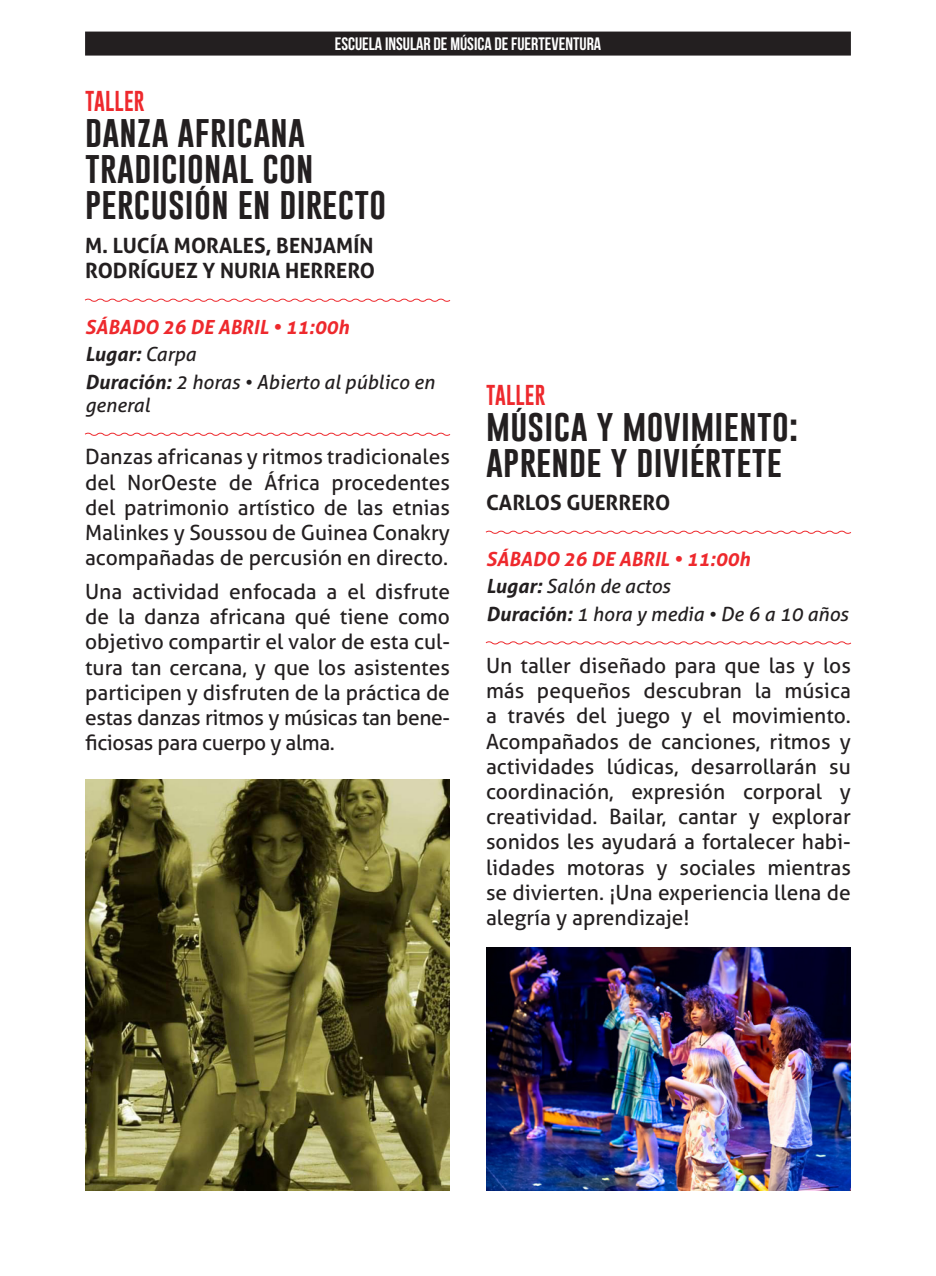
<style>
.page{position:relative;width:936px;height:1276px;background:#fff}
.page>*{position:absolute;margin:0;border:0;box-sizing:border-box;transform-origin:0 0}
.Titulo{font:33px/36px "Gobold";letter-spacing:.01em;color:#231f20}
.TEXTO{font:21px/25.2px "Aller";color:#231f20;text-align:justify}
.Profesor{font:700 21px/25.2px "Aller";color:#231f20}
.TAller{font:21px "Gobold";letter-spacing:.01em;color:#ee292d}
.Lugar{font:italic 19.5px/23.4px "Aller";color:#231f20}
.Fecha_y_hora{font:italic 700 19.5px "Aller";color:#ee292d}
.Lugar-2{font:italic 700 19.5px "Aller";color:#231f20}
.t1{font:700 18px "Bebas Neue";color:#fff}
.s1{font-weight:400}
.s2{font-weight:700}
</style>
<div class="page">
<div style="left:97px;top:32px;width:741px;height:24px;background:#231f20"></div>
<svg style="left:84px;top:298px;width:367px;height:4px"></svg>
<svg style="left:85px;top:432px;width:366px;height:4px"></svg>
<svg style="left:485px;top:530px;width:367px;height:4px"></svg>
<svg style="left:485px;top:641px;width:367px;height:4px"></svg>
<img style="left:85px;top:779px;width:365px;height:412px">
<img style="left:486px;top:947px;width:364px;height:244px">
<p class="t1" style="left:335px;top:34px;width:268px">ESCUELA INSULAR DE MÚSICA DE FUERTEVENTURA</p>
<p class="TAller" style="left:85px;top:88px;width:61px">TALLER</p>
<p class="Titulo" style="left:85px;top:114px;width:303px">danza africana tradicional con percusión en directo</p>
<p class="Profesor" style="left:85px;top:233px;width:291px">M. LUCÍA MORALES, BENJAMÍN<br>RODRÍGUEZ Y NURIA HERRERO</p>
<p class="Fecha_y_hora" style="left:85px;top:314px;width:266px">SÁBADO 26 DE ABRIL • 11:00h</p>
<p class="Lugar-2" style="left:85px;top:342px;width:112px">Lugar: <span class="s1">Carpa</span></p>
<p class="Lugar" style="left:85px;top:370px;width:351px"><span class="s2">Duración:</span> 2 horas • Abierto al público en general</p>
<p class="TEXTO" style="left:85px;top:444px;width:366px">Danzas africanas y ritmos tradicionales del NorOeste de África procedentes del patrimonio artístico de las etnias Malinkes y Soussou de Guinea Conakry acompañadas de percusión en directo.</p>
<p class="TEXTO" style="left:85px;top:579px;width:366px">Una actividad enfocada a el disfrute de la danza africana qué tiene como objetivo compartir el valor de esta cul&shy;tura tan cercana, y que los asistentes participen y disfruten de la práctica de estas danzas ritmos y músicas tan bene&shy;ficiosas para cuerpo y alma.</p>
<p class="TAller" style="left:486px;top:381px;width:61px">TALLER</p>
<p class="Titulo" style="left:486px;top:407px;width:313px">música y movimiento: aprende y diviértete</p>
<p class="Profesor" style="left:486px;top:490px;width:186px">CARLOS GUERRERO</p>
<p class="Fecha_y_hora" style="left:486px;top:546px;width:266px">SÁBADO 26 DE ABRIL • 11:00h</p>
<p class="Lugar" style="left:486px;top:574px;width:186px"><span class="s2">Lugar:</span> Salón de actos</p>
<p class="Lugar" style="left:486px;top:602px;width:364px"><span class="s2">Duración:</span> 1 hora y media • De 6 a 10 años</p>
<p class="TEXTO" style="left:486px;top:653px;width:366px">Un taller diseñado para que las y los más pequeños descubran la música a través del juego y el movimiento.<br>Acompañados de canciones, ritmos y actividades lúdicas, desarrollarán su coordinación, expresión corporal y creatividad. Bailar, cantar y explorar sonidos les ayudará a fortalecer habi&shy;lidades motoras y sociales mientras se divierten. ¡Una experiencia llena de alegría y aprendizaje!</p>
</div>
